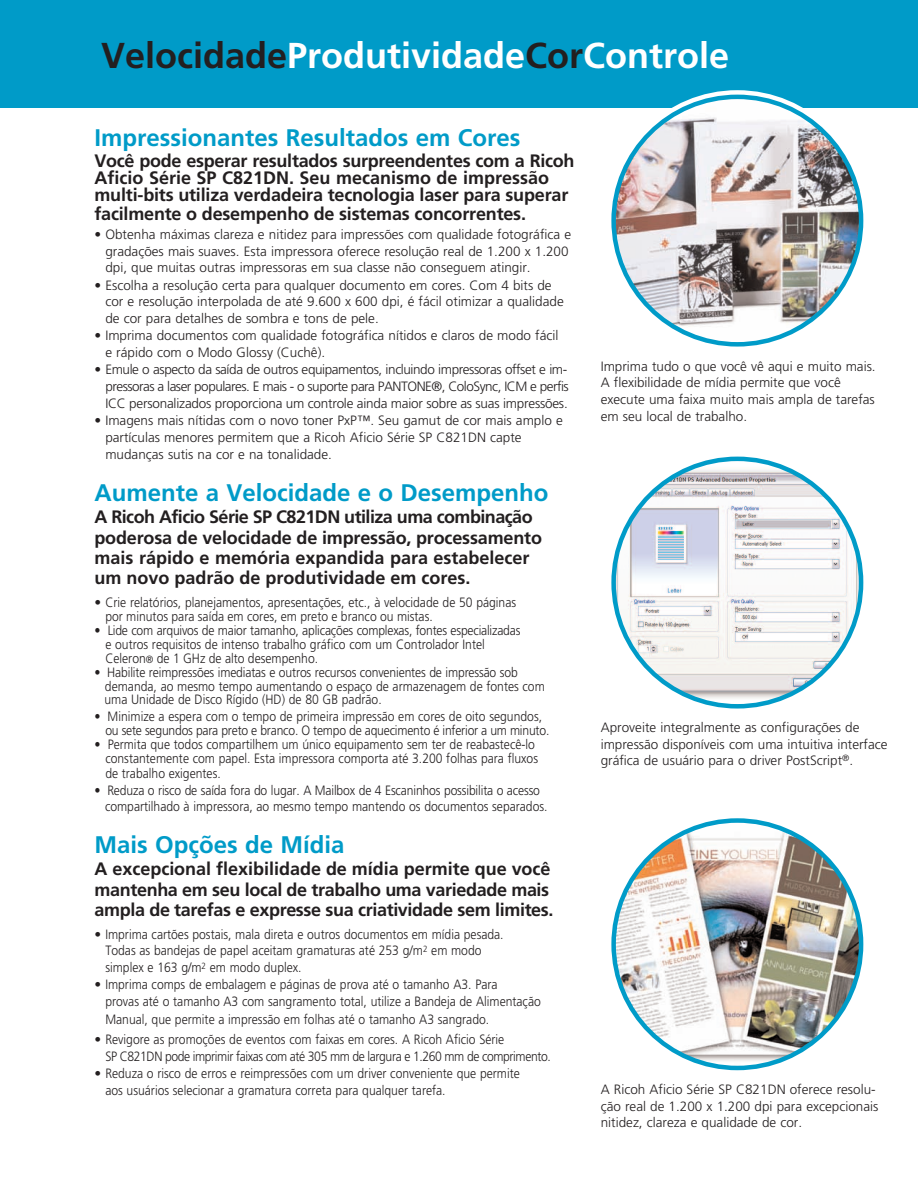
<style>
.page{position:relative;width:918px;height:1188px;background:#fff}
.page>*{position:absolute;margin:0;border:0;box-sizing:border-box;transform-origin:0 0}
.t1{font:700 36px "Frutiger";color:#fff}
.t2{font:700 24px "Frutiger";color:#009bc8}
.t3{font:700 18px/20.4px "Frutiger";letter-spacing:-.01em;color:#231f20}
.t4{font:300 13.5px/16.8px "Frutiger";color:#231f20}
.t5{font:300 13.5px/13.8px "Frutiger";color:#231f20;scale:.9 1}
.t6{font:300 13.5px/16.8px "Frutiger";letter-spacing:-.03em;color:#231f20}
.s1{color:#231f20}
.s2{font-size:10.5px}
</style>
<div class="page">
<div style="left:0;top:0;width:918px;height:108px;background:#009bc8"></div>
<img style="left:611px;top:818px;width:252px;height:252px">
<svg style="left:702px;top:90px;width:162px;height:139px"></svg>
<svg style="left:611px;top:457px;width:252px;height:252px"></svg>
<img style="left:611px;top:95px;width:252px;height:252px">
<h1 class="t1" style="left:101px;top:34px;width:630px"><span class="s1">Velocidade</span>Produtividade<span class="s1">Cor</span>Controle</h1>
<h2 class="t2" style="left:94px;top:123px;width:428px">Impressionantes Resultados em Cores</h2>
<h3 class="t3" style="left:94px;top:152px;width:482px;line-height:17.4px">Você pode esperar resultados surpreendentes com a Ricoh<br>Aficio Série SP C821DN. Seu mecanismo de impressão multi-bits utiliza verdadeira tecnologia laser para superar</h3>
<p class="t4" style="left:105px;top:227px;width:467px;text-indent:-11px">• Obtenha máximas clareza e nitidez para impressões com qualidade fotográfica e gradações mais suaves. Esta impressora oferece resolução real de 1.200 x 1.200 dpi, que muitas outras impressoras em sua classe não conseguem atingir.</p>
<p class="t4" style="left:105px;top:278px;width:460px;text-indent:-11px">• Escolha a resolução certa para qualquer documento em cores. Com 4 bits de cor e resolução interpolada de até 9.600 x 600 dpi, é fácil otimizar a qualidade de cor para detalhes de sombra e tons de pele.</p>
<p class="t4" style="left:105px;top:328px;width:455px;text-indent:-11px">• Imprima documentos com qualidade fotográfica nítidos e claros de modo fácil e rápido com o Modo Glossy (Cuchê).</p>
<p class="t4" style="left:105px;top:362px;width:465px;text-align:justify;text-indent:-11px">• Emule o aspecto da saída de outros equipamentos, incluindo impressoras offset e im&shy;pressoras a laser populares. E mais - o suporte para PANTONE®, ColoSync, ICM e perfis ICC personalizados proporciona um controle ainda maior sobre as suas impressões.</p>
<p class="t4" style="left:105px;top:413px;width:459px;text-indent:-11px">• Imagens mais nítidas com o novo toner PxP™. Seu gamut de cor mais amplo e partículas menores permitem que a Ricoh Aficio Série SP C821DN capte mudanças sutis na cor e na tonalidade.</p>
<h2 class="t2" style="left:94px;top:478px;width:456px">Aumente a Velocidade e o Desempenho</h2>
<h3 class="t3" style="left:94px;top:507px;width:449px">A Ricoh Aficio Série SP C821DN utiliza uma combinação poderosa de velocidade de impressão, processamento mais rápido e memória expandida para estabelecer um novo padrão de produtividade em cores.</h3>
<p class="t4" style="left:105px;top:597px;width:412px;line-height:13.8px;text-indent:-11px">• Crie relatórios, planejamentos, apresentações, etc., à velocidade de 50 páginas por minutos para saída em cores, em preto e branco ou mistas.</p>
<p class="t5" style="left:105px;top:625px;width:463px;text-indent:-11px">• Lide com arquivos de maior tamanho, aplicações complexas, fontes especializadas e outros requisitos de intenso trabalho gráfico com um Controlador Intel<br>Celeron<span class="s2">®</span> de 1 GHz de alto desempenho.</p>
<p class="t5" style="left:105px;top:666px;width:490px;text-indent:-11px">• Habilite reimpressões imediatas e outros recursos convenientes de impressão sob demanda, ao mesmo tempo aumentando o espaço de armazenagem de fontes com</p>
<p class="t5" style="left:105px;top:711px;width:495px;text-indent:-11px">• Minimize a espera com o tempo de primeira impressão em cores de oito segundos, ou sete segundos para preto e branco. O tempo de aquecimento é inferior a um minuto.</p>
<p class="t5" style="left:95px;top:739px;width:494px;text-align:right">• Permita que todos compartilhem um único equipamento sem ter de reabastecê-lo constantemente com papel. Esta impressora comporta até 3.200 folhas para fluxos</p>
<p class="t5" style="left:105px;top:784px;width:493px;line-height:15.3px;text-indent:-11px">• Reduza o risco de saída fora do lugar. A Mailbox de 4 Escaninhos possibilita o acesso compartilhado à impressora, ao mesmo tempo mantendo os documentos separados.</p>
<h2 class="t2" style="left:94px;top:830px;width:252px">Mais Opções de Mídia</h2>
<h3 class="t3" style="left:94px;top:859px;width:461px">A excepcional flexibilidade de mídia permite que você mantenha em seu local de trabalho uma variedade mais ampla de tarefas e expresse sua criatividade sem limites.</h3>
<p class="t4" style="left:105px;top:927px;width:400px;text-indent:-11px">• Imprima cartões postais, mala direta e outros documentos em mídia pesada.<br>Todas as bandejas de papel aceitam gramaturas até 253 g/m<sup>2</sup> em modo simplex e 163 g/m<sup>2</sup> em modo duplex.</p>
<p class="t4" style="left:105px;top:977px;width:437px;text-indent:-11px">• Imprima comps de embalagem e páginas de prova até o tamanho A3. Para<br>provas até o tamanho A3 com sangramento total, utilize a Bandeja de Alimentação</p>
<p class="t6" style="left:105px;top:1032px;width:447px;text-indent:-11px">• Revigore as promoções de eventos com faixas em cores. A Ricoh Aficio Série<br>SP C821DN pode imprimir faixas com até 305 mm de largura e 1.260 mm de comprimento.</p>
<p class="t4" style="left:105px;top:1066px;width:416px;text-indent:-11px">• Reduza o risco de erros e reimpressões com um driver conveniente que permite aos usuários selecionar a gramatura correta para qualquer tarefa.</p>
<h3 class="t3" style="left:94px;top:204px;width:433px">facilmente o desempenho de sistemas concorrentes.</h3>
<p class="t5" style="left:104px;top:693px;width:310px">uma Unidade de Disco Rígido (HD) de 80 GB padrão.</p>
<p class="t5" style="left:105px;top:767px;width:130px">de trabalho exigentes.</p>
<p class="t5" style="left:105px;top:1013px;width:428px">Manual, que permite a impressão em folhas até o tamanho A3 sangrado.</p>
<p class="t4" style="left:601px;top:358px;width:276px">Imprima tudo o que você vê aqui e muito mais.<br>A flexibilidade de mídia permite que você execute uma faixa muito mais ampla de tarefas</p>
<p class="t4" style="left:601px;top:408px;width:148px">em seu local de trabalho.</p>
<p class="t4" style="left:601px;top:719px;width:288px">Aproveite integralmente as configurações de impressão disponíveis com uma intuitiva interface gráfica de usuário para o driver PostScript<sup>®</sup>.</p>
<p class="t4" style="left:601px;top:1082px;width:279px">A Ricoh Aficio Série SP C821DN oferece resolu&shy;ção real de 1.200 x 1.200 dpi para excepcionais nitidez, clareza e qualidade de cor.</p>
</div>
